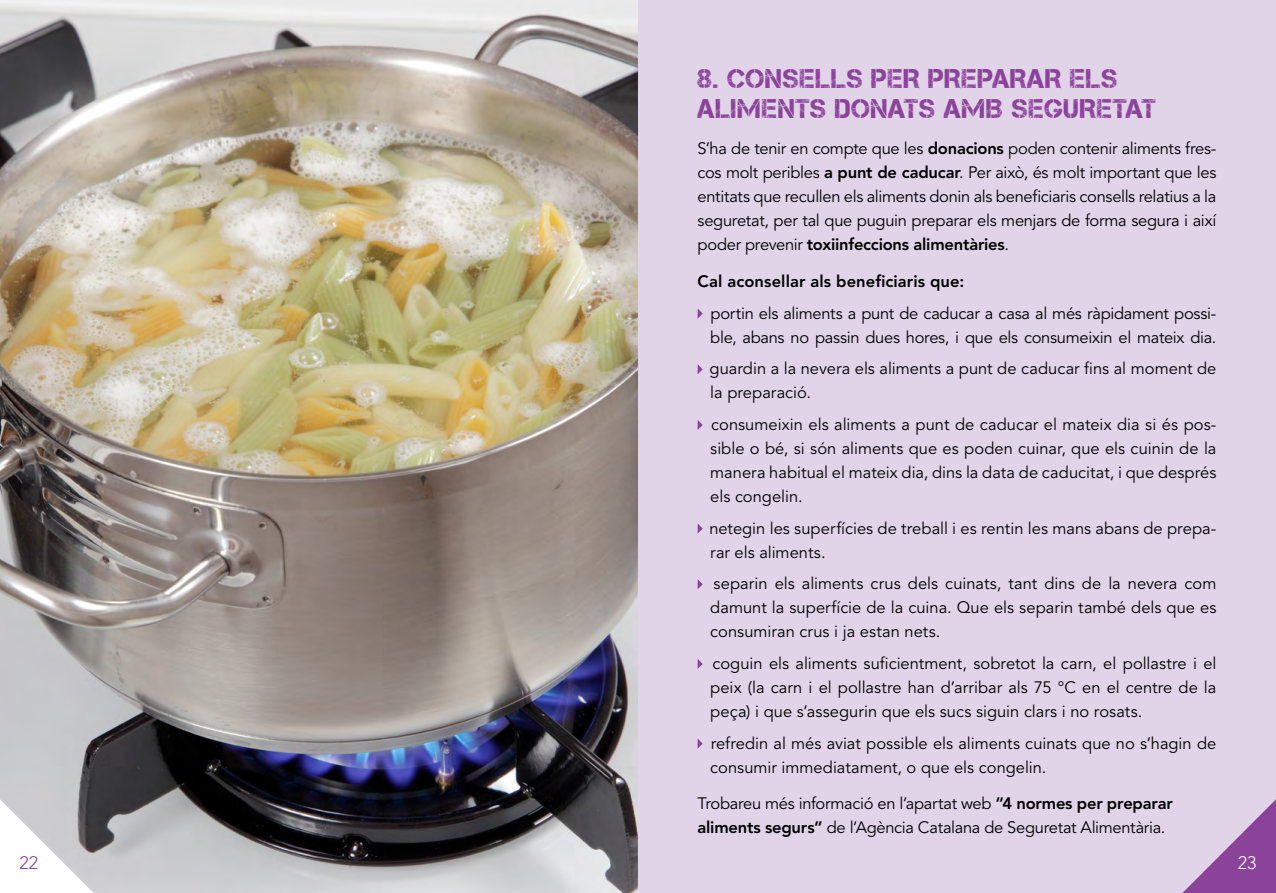
<style>
.page{position:relative;width:1276px;height:893px;background:#fff}
.page>*{position:absolute;margin:0;border:0;box-sizing:border-box;transform-origin:0 0}
.t1{font:27px/30px "Captureit";letter-spacing:.025em;color:#8b439a}
.t2{font:300 18px "Avenir";color:#8b439a}
.t3{font:300 18px "Avenir";color:#fff}
.t4{font:16.5px/24px "Avenir";color:#000;text-align:justify}
.t5{font:16.5px/24px "Avenir";letter-spacing:-.02em;color:#000}
.t6{font:800 16.5px "Avenir";letter-spacing:.01em;color:#000}
.s1{font-weight:800}
</style>
<div class="page">
<div style="left:638px;top:0;width:638px;height:893px;background:#e1d4e9"></div>
<img style="left:0;top:0;width:638px;height:893px">
<svg style="left:0;top:799px;width:94px;height:94px"></svg>
<svg style="left:1182px;top:799px;width:94px;height:94px"></svg>
<svg style="left:697px;top:309px;width:5px;height:10px"></svg>
<svg style="left:697px;top:364px;width:5px;height:10px"></svg>
<svg style="left:697px;top:420px;width:5px;height:10px"></svg>
<svg style="left:697px;top:523px;width:5px;height:11px"></svg>
<svg style="left:697px;top:579px;width:5px;height:10px"></svg>
<svg style="left:697px;top:659px;width:5px;height:10px"></svg>
<svg style="left:697px;top:738px;width:5px;height:11px"></svg>
<h1 class="t1" style="left:697px;top:63px;width:460px">8. CONSELLS PER PREPARAR ELS<br>ALIMENTS DONATS AMB SEGURETAT</h1>
<p class="t4" style="left:697px;top:137px;width:520px">S’ha de tenir en compte que les <span class="s1">donacions</span> poden contenir aliments fres&shy;cos molt peribles <span class="s1">a punt de caducar</span>. Per això, és molt important que les entitats que recullen els aliments donin als beneficiaris consells relatius a la seguretat, per tal que puguin preparar els menjars de forma segura i així poder prevenir <span class="s1">toxiinfeccions alimentàries</span>.</p>
<p class="t6" style="left:697px;top:272px;width:268px">Cal aconsellar als beneficiaris que:</p>
<p class="t5" style="left:710px;top:301px;width:507px">portin els aliments a punt de caducar a casa al més ràpidament possi&shy;ble, abans no passin dues hores, i que els consumeixin el mateix dia.</p>
<p class="t4" style="left:709px;top:357px;width:508px">guardin a la nevera els aliments a punt de caducar fins al moment de la preparació.</p>
<p class="t4" style="left:710px;top:413px;width:508px">consumeixin els aliments a punt de caducar el mateix dia si és pos&shy;sible o bé, si són aliments que es poden cuinar, que els cuinin de la manera habitual el mateix dia, dins la data de caducitat, i que després els congelin.</p>
<p class="t4" style="left:709px;top:516px;width:508px">netegin les superfícies de treball i es rentin les mans abans de prepa&shy;rar els aliments.</p>
<p class="t4" style="left:710px;top:572px;width:508px">separin els aliments crus dels cuinats, tant dins de la nevera com damunt la superfície de la cuina. Que els separin també dels que es consumiran crus i ja estan nets.</p>
<p class="t4" style="left:710px;top:652px;width:508px">coguin els aliments suficientment, sobretot la carn, el pollastre i el peix (la carn i el pollastre han d’arribar als 75 °C en el centre de la peça) i que s’assegurin que els sucs siguin clars i no rosats.</p>
<p class="t4" style="left:710px;top:731px;width:507px">refredin al més aviat possible els aliments cuinats que no s’hagin de consumir immediatament, o que els congelin.</p>
<p class="t5" style="left:697px;top:792px;width:477px">Trobareu més informació en l’apartat web <span class="s1">“4 normes per preparar aliments segurs”</span> de l’Agència Catalana de Seguretat Alimentària.</p>
<p class="t2" style="left:20px;top:852px;width:20px">22</p>
<p class="t3" style="left:1237px;top:852px;width:20px">23</p>
</div>
